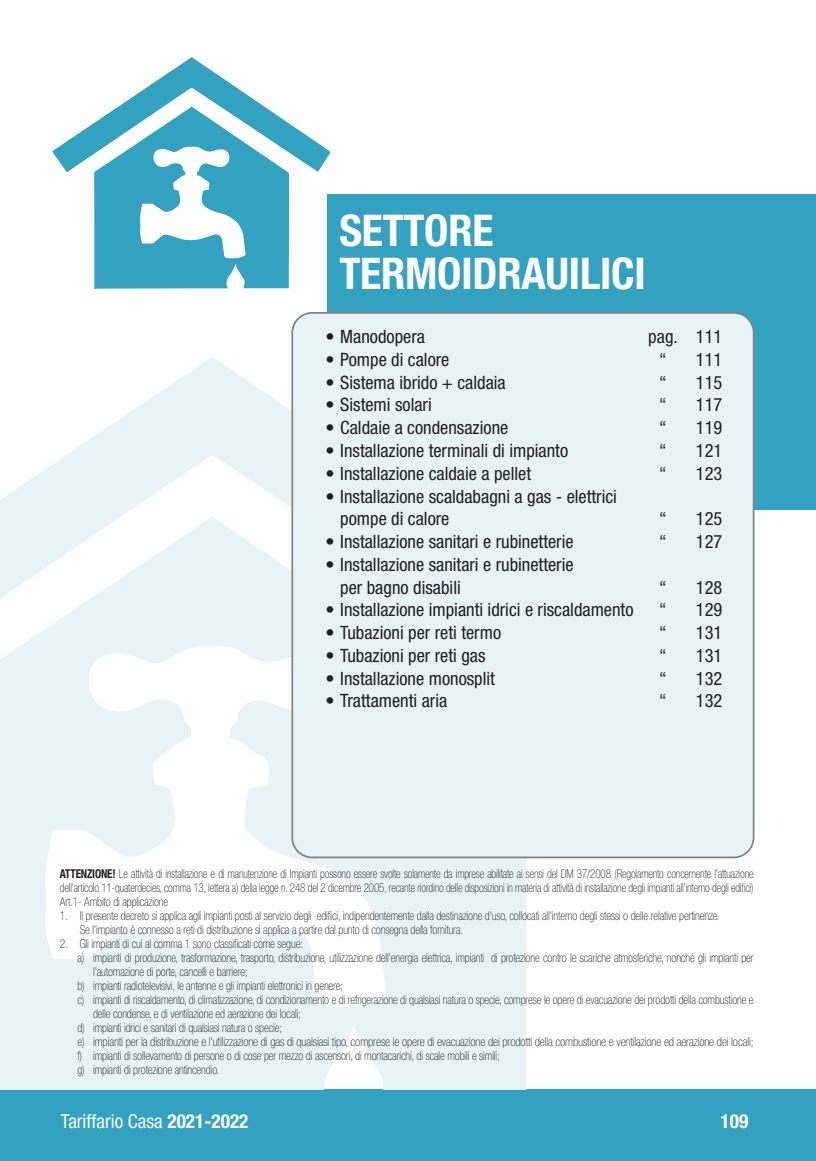
<style>
.page{position:relative;width:816px;height:1161px;background:#fff}
.page>*{position:absolute;margin:0;border:0;box-sizing:border-box;transform-origin:0 0}
.t1{font:700 condensed 43.75px/42px "Helvetica Neue LT Std";letter-spacing:-.005em;color:#fff}
.t2{font:condensed 19.25px "Helvetica Neue LT Std";color:#fff}
.t3{font:700 condensed 19.25px "Helvetica Neue LT Std";color:#fff}
.t4{font:condensed 18.38px/22.8px "Helvetica Neue LT Std";color:#231f20}
.t5{font:100 condensed 12.25px/14px "Helvetica Neue LT Std";letter-spacing:-.01em;color:#231f20;scale:.95 1}
.t6{font:100 condensed 12.25px/14px "Helvetica Neue LT Std";letter-spacing:-.01em;color:#231f20;text-align:justify;scale:.9 1}
.s1{font-weight:700}
</style>
<div class="page">
<div style="left:0;top:1088px;width:816px;height:72px;background:#33a2c1"></div>
<svg style="left:0;top:729px;width:527px;height:359px;fill:#e8f3f7"></svg>
<svg style="left:0;top:357px;width:291px;height:372px;fill:#e8f3f7"></svg>
<div style="left:327px;top:194px;width:489px;height:315px;background:#33a2c1"></div>
<div style="left:292px;top:313px;width:461px;height:544px;background:#e8f3f7;border-radius:20px"></div>
<div style="left:291px;top:312px;width:463px;height:546px;border:2px solid #808285;border-radius:20px"></div>
<svg style="left:52px;top:57px;width:279px;height:232px"></svg>
<h1 class="t1" style="left:339px;top:209px;width:308px">SETTORE<br>TERMOIDRAUILICI</h1>
<h3 class="t4" style="left:325px;top:325px;width:101px">• Manodopera</h3>
<h3 class="t4" style="left:648px;top:325px;width:76px">pag. 111</h3>
<h3 class="t4" style="left:325px;top:348px;width:126px">• Pompe di calore</h3>
<h3 class="t4" style="left:659px;top:348px;width:9px">“</h3>
<h3 class="t4" style="left:696px;top:348px;width:28px">111</h3>
<h3 class="t4" style="left:325px;top:370px;width:182px">• Sistema ibrido + caldaia</h3>
<h3 class="t4" style="left:659px;top:370px;width:9px">“</h3>
<h3 class="t4" style="left:696px;top:370px;width:28px">115</h3>
<h3 class="t4" style="left:325px;top:393px;width:108px">• Sistemi solari</h3>
<h3 class="t4" style="left:659px;top:393px;width:9px">“</h3>
<h3 class="t4" style="left:696px;top:393px;width:28px">117</h3>
<h3 class="t4" style="left:325px;top:416px;width:184px">• Caldaie a condensazione</h3>
<h3 class="t4" style="left:659px;top:416px;width:9px">“</h3>
<h3 class="t4" style="left:696px;top:416px;width:28px">119</h3>
<h3 class="t4" style="left:325px;top:439px;width:244px">• Installazione terminali di impianto</h3>
<h3 class="t4" style="left:659px;top:439px;width:9px">“</h3>
<h3 class="t4" style="left:696px;top:439px;width:28px">121</h3>
<h3 class="t4" style="left:325px;top:461px;width:207px">• Installazione caldaie a pellet</h3>
<h3 class="t4" style="left:659px;top:461px;width:9px">“</h3>
<h3 class="t4" style="left:696px;top:461px;width:28px">123</h3>
<h3 class="t4" style="left:340px;top:484px;width:278px;text-indent:-15px">• Installazione scaldabagni a gas - elettrici pompe di calore</h3>
<h3 class="t4" style="left:659px;top:507px;width:9px">“</h3>
<h3 class="t4" style="left:696px;top:507px;width:28px">125</h3>
<h3 class="t4" style="left:325px;top:530px;width:250px">• Installazione sanitari e rubinetterie</h3>
<h3 class="t4" style="left:659px;top:530px;width:9px">“</h3>
<h3 class="t4" style="left:696px;top:530px;width:28px">127</h3>
<h3 class="t4" style="left:340px;top:552px;width:235px;text-indent:-15px">• Installazione sanitari e rubinetterie per bagno disabili</h3>
<h3 class="t4" style="left:659px;top:575px;width:9px">“</h3>
<h3 class="t4" style="left:696px;top:575px;width:28px">128</h3>
<h3 class="t4" style="left:325px;top:598px;width:310px">• Installazione impianti idrici e riscaldamento</h3>
<h3 class="t4" style="left:659px;top:598px;width:9px">“</h3>
<h3 class="t4" style="left:696px;top:598px;width:28px">129</h3>
<h3 class="t4" style="left:325px;top:621px;width:177px">• Tubazioni per reti termo</h3>
<h3 class="t4" style="left:659px;top:621px;width:9px">“</h3>
<h3 class="t4" style="left:696px;top:621px;width:28px">131</h3>
<h3 class="t4" style="left:325px;top:643px;width:162px">• Tubazioni per reti gas</h3>
<h3 class="t4" style="left:659px;top:643px;width:9px">“</h3>
<h3 class="t4" style="left:696px;top:643px;width:28px">131</h3>
<h3 class="t4" style="left:325px;top:666px;width:171px">• Installazione monosplit</h3>
<h3 class="t4" style="left:659px;top:666px;width:9px">“</h3>
<h3 class="t4" style="left:696px;top:666px;width:28px">132</h3>
<h3 class="t4" style="left:325px;top:689px;width:123px">• Trattamenti aria</h3>
<h3 class="t4" style="left:659px;top:689px;width:9px">“</h3>
<h3 class="t4" style="left:696px;top:689px;width:28px">132</h3>
<p class="t6" style="left:60px;top:866px;width:772px"><span class="s1">ATTENZIONE!</span> Le attività di installazione e di manutenzione di Impianti possono essere svolte solamente da imprese abilitate ai sensi del DM 37/2008 (Regolamento concernente l’attuazione dell’articolo 11-quaterdecies, comma 13, lettera a) della legge n. 248 del 2 dicembre 2005, recante riordino delle disposizioni in materia di attività di installazione degli impianti all’interno degli edifici)<br>Art.1- Ambito di applicazione</p>
<p class="t5" style="left:80px;top:908px;width:675px;text-indent:-20px">1. Il presente decreto si applica agli impianti posti al servizio degli edifici, indipendentemente dalla destinazione d’uso, collocati all’interno degli stessi o delle relative pertinenze.<br>Se l’impianto è connesso a reti di distribuzione si applica a partire dal punto di consegna della fornitura.</p>
<p class="t5" style="left:60px;top:936px;width:257px">2. Gli impianti di cui al comma 1 sono classificati come segue:</p>
<p class="t5" style="left:77px;top:950px;width:713px">a) impianti di produzione, trasformazione, trasporto, distribuzione, utilizzazione dell’energia elettrica, impianti di protezione contro le scariche atmosferiche, nonché gli impianti per</p>
<p class="t5" style="left:93px;top:964px;width:164px">l’automazione di porte, cancelli e barriere;</p>
<p class="t5" style="left:77px;top:978px;width:281px">b) impianti radiotelevisivi, le antenne e gli impianti elettronici in genere;</p>
<p class="t5" style="left:77px;top:992px;width:713px">c) impianti di riscaldamento, di climatizzazione, di condizionamento e di refrigerazione di qualsiasi natura o specie, comprese le opere di evacuazione dei prodotti della combustione e</p>
<p class="t5" style="left:93px;top:1006px;width:220px">delle condense, e di ventilazione ed aerazione dei locali;</p>
<p class="t5" style="left:77px;top:1020px;width:217px">d) impianti idrici e sanitari di qualsiasi natura o specie;</p>
<p class="t5" style="left:77px;top:1034px;width:713px">e) impianti per la distribuzione e l’utilizzazione di gas di qualsiasi tipo, comprese le opere di evacuazione dei prodotti della combustione e ventilazione ed aerazione dei locali;</p>
<p class="t5" style="left:77px;top:1048px;width:446px">f) impianti di sollevamento di persone o di cose per mezzo di ascensori, di montacarichi, di scale mobili e simili;</p>
<p class="t5" style="left:77px;top:1062px;width:151px">g) impianti di protezione antincendio.</p>
<h2 class="t2" style="left:61px;top:1109px;width:189px">Tariffario Casa <span class="s1">2021-2022</span></h2>
<h2 class="t3" style="left:720px;top:1108px;width:29px">109</h2>
</div>
